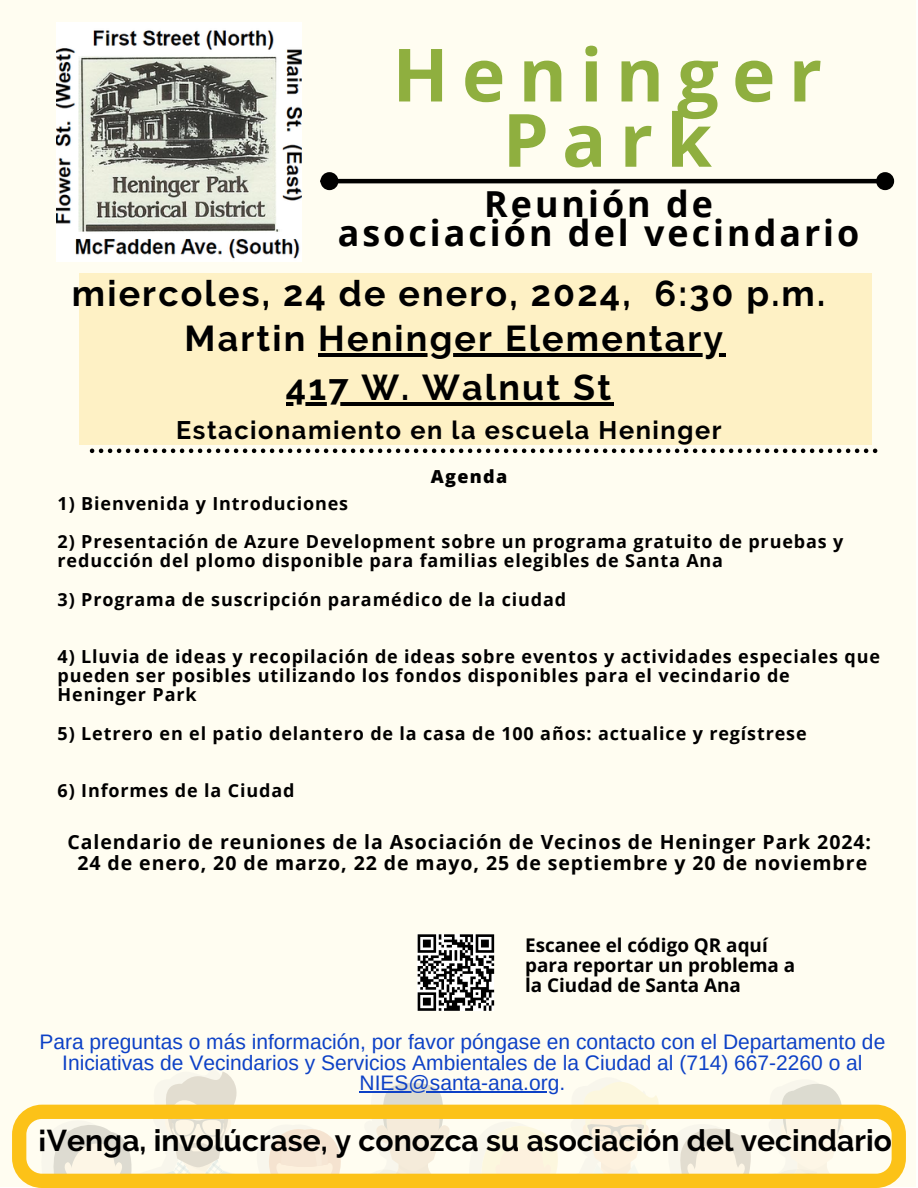
<style>
.page{position:relative;width:918px;height:1188px;background:#fff}
.page>*{position:absolute;margin:0;border:0;box-sizing:border-box;transform-origin:0 0}
.t1{font:700 73.5px/65.2px "Open Sans";letter-spacing:.18em;color:#8faf3f;text-align:center}
.t2{font:700 35.85px "Raleway";letter-spacing:.06em;color:#000}
.t3{font:700 35.85px "Open Sans";letter-spacing:.085em;color:#000}
.t4{font:700 30px "Raleway";color:#000}
.t5{font:700 25.35px "Raleway";letter-spacing:.06em;color:#000}
.t6{font:21px/20.2px "Arimo";color:#0d41c6;text-align:center}
.t7{font:700 19.5px "Open Sans";letter-spacing:.05em;color:#000}
.t8{font:700 18.9px/20px "Open Sans";color:#000}
.t9{font:700 18px/19.2px "Open Sans";letter-spacing:.05em;color:#000}
.t10{font:800 18px "Open Sans";letter-spacing:.07em;color:#000}
</style>
<div class="page">
<div style="left:0;top:0;width:916px;height:1187px;background:#fffdf1"></div>
<svg style="left:38px;top:1072px;width:835px;height:33px"></svg>
<svg style="left:90px;top:449px;width:787px;height:4px"></svg>
<div style="left:79px;top:273px;width:792px;height:172px;background:#fef1c5"></div>
<hr style="left:318px;top:353px;width:408px;height:3px;background:#000">
<hr style="left:286px;top:403px;width:327px;height:3px;background:#000">
<hr style="left:360px;top:1091px;width:199px;height:1px;background:#0d41c6">
<svg style="left:418px;top:934px;width:76px;height:77px"></svg>
<svg style="left:12px;top:1105px;width:894px;height:83px"></svg>
<hr style="left:338px;top:179px;width:538px;height:4px;background:#000">
<div style="left:323px;top:174px;width:13px;height:14px;background:#000;border-radius:50%"></div>
<div style="left:320px;top:172px;width:18px;height:18px;border:4px solid #000;border-radius:50%"></div>
<div style="left:878px;top:174px;width:14px;height:14px;background:#000;border-radius:50%"></div>
<div style="left:876px;top:172px;width:18px;height:18px;border:4px solid #000;border-radius:50%"></div>
<img style="left:57px;top:23px;width:244px;height:238px">
<p class="t1" style="left:392px;top:40px;width:431px">Heninger<br>Park</p>
<p class="t3" style="left:484px;top:179px;width:230px">Reunión de</p>
<p class="t3" style="left:338px;top:208px;width:523px">asociación del vecindario</p>
<p class="t2" style="left:72px;top:272px;width:755px">miercoles, 24 de enero, 2024, 6:30 p.m.</p>
<p class="t2" style="left:185px;top:317px;width:540px">Martin Heninger Elementary</p>
<p class="t2" style="left:286px;top:367px;width:327px">417 W. Walnut St</p>
<p class="t5" style="left:176px;top:415px;width:547px">Estacionamiento en la escuela Heninger</p>
<p class="t10" style="left:431px;top:464px;width:78px">Agenda</p>
<p class="t9" style="left:58px;top:493px;width:292px">1) Bienvenida y Introduciones</p>
<p class="t9" style="left:58px;top:532px;width:787px">2) Presentación de Azure Development sobre un programa gratuito de pruebas y reducción del plomo disponible para familias elegibles de Santa Ana</p>
<p class="t9" style="left:58px;top:589px;width:510px">3) Programa de suscripción paramédico de la ciudad</p>
<p class="t9" style="left:58px;top:646px;width:824px">4) Lluvia de ideas y recopilación de ideas sobre eventos y actividades especiales que pueden ser posibles utilizando los fondos disponibles para el vecindario de<br>Heninger Park</p>
<p class="t9" style="left:58px;top:723px;width:751px">5) Letrero en el patio delantero de la casa de 100 años: actualice y regístrese</p>
<p class="t9" style="left:58px;top:780px;width:238px">6) Informes de la Ciudad</p>
<p class="t7" style="left:67px;top:828px;width:805px">Calendario de reuniones de la Asociación de Vecinos de Heninger Park 2024:</p>
<p class="t7" style="left:77px;top:849px;width:791px">24 de enero, 20 de marzo, 22 de mayo, 25 de septiembre y 20 de noviembre</p>
<p class="t8" style="left:525px;top:935px;width:272px">Escanee el código QR aquí para reportar un problema a la Ciudad de Santa Ana</p>
<p class="t6" style="left:39px;top:1032px;width:847px">Para preguntas o más información, por favor póngase en contacto con el Departamento de<br>Iniciativas de Vecindarios y Servicios Ambientales de la Ciudad al (714) 667-2260 o al<br>NIES@santa-ana.org.</p>
<p class="t4" style="left:38px;top:1122px;width:865px">¡Venga, involúcrase, y conozca su asociación del vecindario!</p>
</div>
